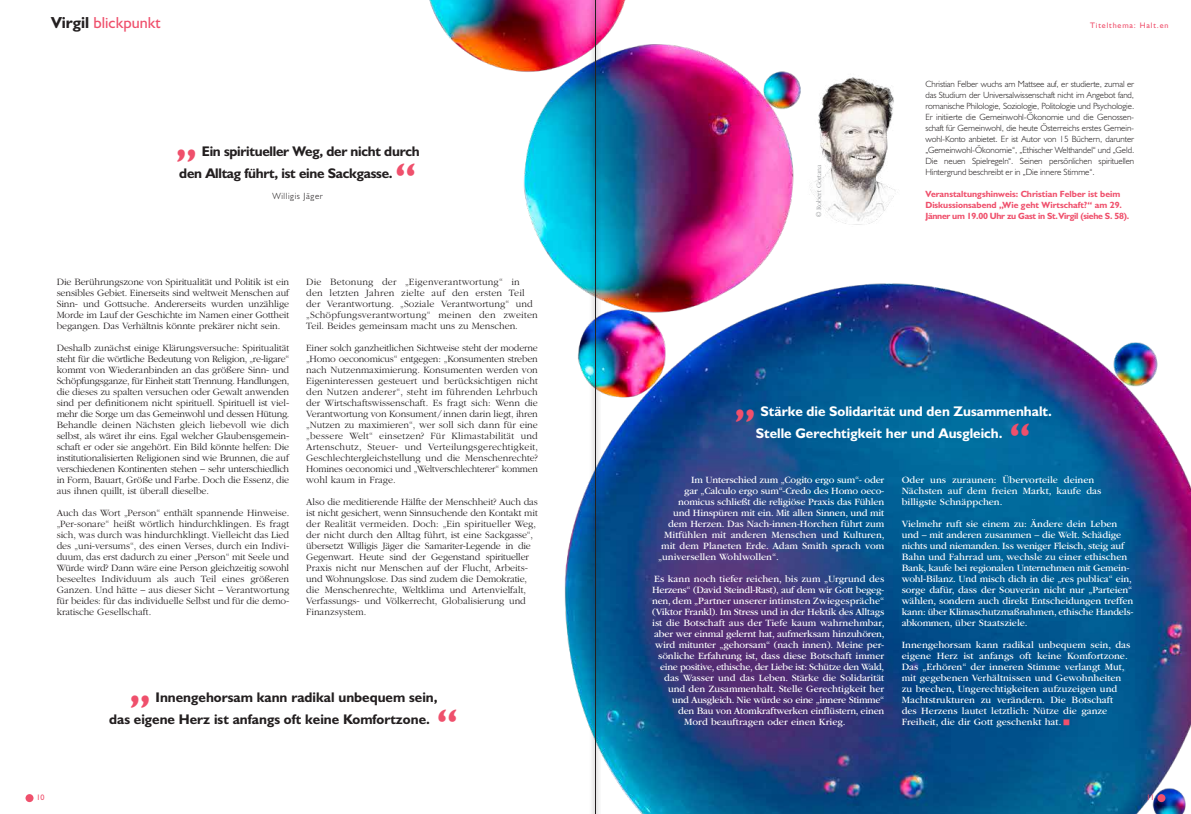
<style>
.page{position:relative;width:1191px;height:814px;background:#fff}
.page>*{position:absolute;margin:0;border:0;box-sizing:border-box;transform-origin:0 0}
.t1{font:700 39.7px "Humanist 521";color:#ef506c}
.t2{font:16px "Humanist 521";color:#ef506c}
.t3{font:700 14px/22px "Humanist 521";color:#231f20}
.t4{font:700 14px/22px "Humanist 521";color:#fff}
.t5{font:700 14px/22px "Humanist 521";letter-spacing:-.02em;color:#231f20}
.t6{font:300 10px/11px "ITC Garamond Std";color:#231f20;text-align:justify}
.t7{font:10px/11px "ITC Garamond Std";letter-spacing:-.01em;color:#fff}
.t8{font:300 10px/11px "ITC Garamond Std";letter-spacing:.02em;color:#231f20}
.t9{font:10px "ITC Garamond Std";letter-spacing:-.03em;color:#fff}
.t10{font:300 9px/11px "Humanist 521";letter-spacing:-.01em;color:#231f20;text-align:justify}
.t11{font:700 9px/11px "Humanist 521";color:#ef506c}
.t12{font:300 9px "Humanist 521";letter-spacing:.07em;color:#231f20}
.t13{font:8px "Humanist 521";letter-spacing:.11em;color:#ef506c}
.t14{font:300 7px "ITC Garamond Std";letter-spacing:-.01em;color:#939598}
.s1{font-weight:700;color:#231f20}
.s2{color:#ef506c}
</style>
<div class="page">
<img style="left:429px;top:0;width:762px;height:814px">
<img style="left:807px;top:74px;width:102px;height:152px">
<div style="left:26px;top:794px;width:8px;height:8px;background:#ef506c;border-radius:50%"></div>
<div style="left:1157px;top:794px;width:8px;height:8px;background:#ef506c;border-radius:50%"></div>
<div style="left:589px;top:0;width:12px;height:814px;background:#231f20;opacity:.75"></div>
<hr style="left:595px;top:0;width:1px;height:814px;background:#231f20">
<h2 class="t2" style="left:51px;top:13px;width:111px"><span class="s1">Virgil</span> blickpunkt</h2>
<p class="t13" style="left:1090px;top:21px;width:80px">Titelthema: Halt.en</p>
<h3 class="t5" style="left:179px;top:140px;width:242px;text-indent:23px">Ein spiritueller Weg, der nicht durch den Alltag führt, ist eine Sackgasse.</h3>
<p class="t12" style="left:272px;top:190px;width:52px">Willigis Jäger</p>
<h1 class="t1" style="left:176px;top:118px;width:23px">„</h1>
<h1 class="t1" style="left:395px;top:153px;width:23px">“</h1>
<p class="t6" style="left:57px;top:276px;width:234px">Die Berührungszone von Spiritualität und Politik ist ein sensibles Gebiet. Einerseits sind weltweit Menschen auf Sinn- und Gottsuche. Andererseits wurden unzählige Morde im Lauf der Geschichte im Namen einer Gottheit begangen. Das Verhältnis könnte prekärer nicht sein.</p>
<p class="t6" style="left:57px;top:342px;width:234px">Deshalb zunächst einige Klärungsversuche: Spiritualität steht für die wörtliche Bedeutung von Religion, „re-ligare“ kommt von Wiederanbinden an das größere Sinn- und Schöpfungsganze, für Einheit statt Trennung. Handlungen, die dieses zu spalten versuchen oder Gewalt anwenden sind per definitionem nicht spirituell. Spirituell ist viel&shy;mehr die Sorge um das Gemeinwohl und dessen Hütung.<br>Behandle deinen Nächsten gleich liebevoll wie dich selbst, als wäret ihr eins. Egal welcher Glaubensgemein&shy;schaft er oder sie angehört. Ein Bild könnte helfen: Die institutionalisierten Religionen sind wie Brunnen, die auf verschiedenen Kontinenten stehen – sehr unterschiedlich in Form, Bauart, Größe und Farbe. Doch die Essenz, die aus ihnen quillt, ist überall dieselbe.</p>
<p class="t6" style="left:57px;top:507px;width:234px">Auch das Wort „Person“ enthält spannende Hinweise. „Per-sonare“ heißt wörtlich hindurchklingen. Es fragt sich, was durch was hindurchklingt. Vielleicht das Lied des „uni-versums“, des einen Verses, durch ein Indivi&shy;duum, das erst dadurch zu einer „Person“ mit Seele und Würde wird? Dann wäre eine Person gleichzeitig sowohl beseeltes Individuum als auch Teil eines größeren Ganzen. Und hätte – aus dieser Sicht – Verantwortung für beides: für das individuelle Selbst und für die demo&shy;kratische Gesellschaft.</p>
<p class="t8" style="left:306px;top:276px;width:233px">Die Betonung der „Eigenverantwortung“ in den letzten Jahren zielte auf den ersten Teil der Verantwortung. „Soziale Verantwortung“ und „Schöpfungsverantwortung“ meinen den zweiten Teil. Beides gemeinsam macht uns zu Menschen.</p>
<p class="t6" style="left:306px;top:342px;width:233px">Einer solch ganzheitlichen Sichtweise steht der moderne „Homo oeconomicus“ entgegen: „Konsumenten streben nach Nutzenmaximierung. Konsumenten werden von Eigeninteressen gesteuert und berücksichtigen nicht den Nutzen anderer“, steht im führenden Lehrbuch der Wirtschaftswissenschaft. Es fragt sich: Wenn die Verantwortung von Konsument / innen darin liegt, ihren „Nutzen zu maximieren“, wer soll sich dann für eine „bessere Welt“ einsetzen? Für Klimastabilität und Artenschutz, Steuer- und Verteilungsgerechtigkeit, Geschlechtergleichstellung und die Menschenrechte?<br>Homines oeconomici und „Weltverschlechterer“ kommen wohl kaum in Frage.</p>
<p class="t6" style="left:306px;top:496px;width:233px;text-align:left">Also die meditierende Hälfte der Menschheit? Auch das ist nicht gesichert, wenn Sinnsuchende den Kontakt mit der Realität vermeiden. Doch: „Ein spiritueller Weg, der nicht durch den Alltag führt, ist eine Sackgasse“, übersetzt Willigis Jäger die Samariter-Legende in die Gegenwart. Heute sind der Gegenstand spiritueller Praxis nicht nur Menschen auf der Flucht, Arbeits&shy;und Wohnungslose. Das sind zudem die Demokratie, die Menschenrechte, Weltklima und Artenvielfalt, Verfassungs- und Völkerrecht, Globalisierung und Finanzsystem.</p>
<h3 class="t3" style="left:109px;top:686px;width:330px;text-indent:46px">Innengehorsam kann radikal unbequem sein, das eigene Herz ist anfangs oft keine Komfortzone.</h3>
<h1 class="t1" style="left:129px;top:663px;width:23px">„</h1>
<h1 class="t1" style="left:437px;top:698px;width:23px">“</h1>
<p class="t14" style="left:815px;top:217px;width:54px;rotate:-90deg">© Robert Gortana</p>
<p class="t10" style="left:925px;top:78px;width:210px">Christian Felber wuchs am Mattsee auf, er studierte, zumal er das Studium der Universalwissenschaft nicht im Angebot fand, romanische Philologie, Soziologie, Politologie und Psychologie.<br>Er initiierte die Gemeinwohl-Ökonomie und die Genossen&shy;schaft für Gemeinwohl, die heute Österreichs erstes Gemein&shy;wohl-Konto anbietet. Er ist Autor von 15 Büchern, darunter „Gemeinwohl-Ökonomie“, „Ethischer Welthandel“ und „Geld.<br>Die neuen Spielregeln“. Seinen persönlichen spirituellen Hintergrund beschreibt er in „Die innere Stimme“.</p>
<p class="t11" style="left:925px;top:188px;width:205px">Veranstaltungshinweis: Christian Felber ist beim<br>Diskussionsabend „Wie geht Wirtschaft?“ am 29.<br>Jänner um 19.00 Uhr zu Gast in St.Virgil (siehe S. 58).</p>
<h1 class="t1" style="left:734px;top:377px;width:23px">„</h1>
<h3 class="t4" style="left:756px;top:400px;width:298px;text-indent:5px">Stärke die Solidarität und den Zusammenhalt.<br>Stelle Gerechtigkeit her und Ausgleich.</h3>
<h1 class="t1" style="left:1009px;top:412px;width:23px">“</h1>
<p class="t7" style="left:691px;top:474px;width:195px">Im Unterschied zum „Cogito ergo sum“- oder</p>
<p class="t7" style="left:684px;top:485px;width:202px">gar „Calculo ergo sum“-Credo des Homo oeco-</p>
<p class="t7" style="left:678px;top:496px;width:207px">nomicus schließt die religiöse Praxis das Fühlen</p>
<p class="t7" style="left:673px;top:507px;width:213px">und Hinspüren mit ein. Mit allen Sinnen, und mit</p>
<p class="t7" style="left:668px;top:518px;width:218px">dem Herzen. Das Nach-innen-Horchen führt zum</p>
<p class="t7" style="left:664px;top:529px;width:222px">Mitfühlen mit anderen Menschen und Kulturen,</p>
<p class="t7" style="left:661px;top:540px;width:224px">mit dem Planeten Erde. Adam Smith sprach vom</p>
<p class="t7" style="left:658px;top:551px;width:122px">„universellen Wohlwollen“.</p>
<p class="t7" style="left:654px;top:573px;width:231px">Es kann noch tiefer reichen, bis zum „Urgrund des</p>
<p class="t9" style="left:652px;top:584px;width:234px">Herzens“ (David Steindl-Rast), auf dem wir Gott begeg-</p>
<p class="t7" style="left:652px;top:595px;width:233px">nen, dem „Partner unserer intimsten Zwiegespräche“</p>
<p class="t7" style="left:652px;top:606px;width:234px">(Viktor Frankl). Im Stress und in der Hektik des Alltags</p>
<p class="t7" style="left:652px;top:617px;width:234px">ist die Botschaft aus der Tiefe kaum wahrnehmbar,</p>
<p class="t7" style="left:654px;top:628px;width:232px">aber wer einmal gelernt hat, aufmerksam hinzuhören,</p>
<p class="t7" style="left:655px;top:639px;width:230px">wird mitunter „gehorsam“ (nach innen). Meine per-</p>
<p class="t7" style="left:658px;top:650px;width:227px">sönliche Erfahrung ist, dass diese Botschaft immer</p>
<p class="t9" style="left:660px;top:661px;width:226px">eine positive, ethische, der Liebe ist: Schütze den Wald,</p>
<p class="t7" style="left:664px;top:672px;width:222px">das Wasser und das Leben. Stärke die Solidarität</p>
<p class="t7" style="left:668px;top:683px;width:218px">und den Zusammenhalt. Stelle Gerechtigkeit her</p>
<p class="t9" style="left:672px;top:694px;width:213px">und Ausgleich. Nie würde so eine „innere Stimme“</p>
<p class="t7" style="left:678px;top:705px;width:207px">den Bau von Atomkraftwerken einflüstern, einen</p>
<p class="t7" style="left:684px;top:716px;width:163px">Mord beauftragen oder einen Krieg.</p>
<p class="t7" style="left:901px;top:474px;width:201px">Oder uns zuraunen: Übervorteile deinen<br>Nächsten auf dem freien Markt, kaufe das billigste Schnäppchen.</p>
<p class="t7" style="left:901px;top:518px;width:233px">Vielmehr ruft sie einem zu: Ändere dein Leben und – mit anderen zusammen – die Welt. Schädige nichts und niemanden. Iss weniger Fleisch, steig auf Bahn und Fahrrad um, wechsle zu einer ethischen Bank, kaufe bei regionalen Unternehmen mit Gemein&shy;wohl-Bilanz. Und misch dich in die „res publica“ ein, sorge dafür, dass der Souverän nicht nur „Parteien“ wählen, sondern auch direkt Entscheidungen treffen kann: über Klimaschutzmaßnahmen, ethische Handels&shy;abkommen, über Staatsziele.</p>
<p class="t7" style="left:901px;top:639px;width:230px">Innengehorsam kann radikal unbequem sein, das eigene Herz ist anfangs oft keine Komfortzone.<br>Das „Erhören“ der inneren Stimme verlangt Mut, mit gegebenen Verhältnissen und Gewohnheiten zu brechen, Ungerechtigkeiten aufzuzeigen und Machtstrukturen zu verändern. Die Botschaft des Herzens lautet letztlich: Nütze die ganze Freiheit, die dir Gott geschenkt hat.<span class="s2">■</span></p>
<p class="t13" style="left:36px;top:792px;width:10px">10</p>
<p class="t13" style="left:1146px;top:792px;width:10px">11</p>
</div>
